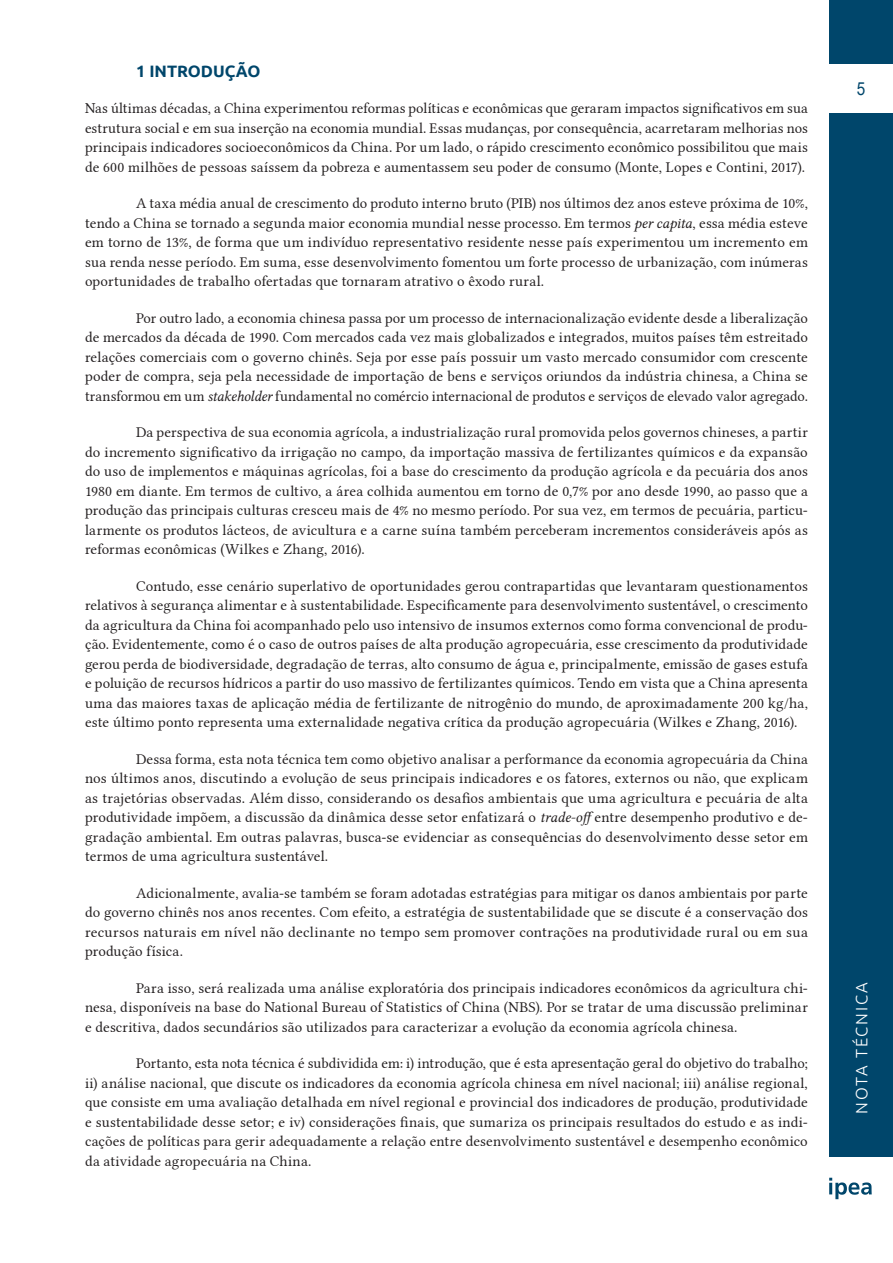
<style>
.page{position:relative;width:893px;height:1263px;background:#fff}
.page>*{position:absolute;margin:0;border:0;box-sizing:border-box;transform-origin:0 0}
.t1{font:18px "Arial";color:#00466b;scale:.85 1}
.t2{font:300 16.5px "Ubuntu";letter-spacing:.11em;color:#fff}
.titulo_1{font:700 16.5px "Ubuntu";color:#00466b}
.texto_com_recuo{font:15px/19.5px "Linux Libertine G";letter-spacing:.01em;color:#231f20;text-align:justify}
.texto_sem_recuo{font:15px/19.5px "Linux Libertine G";letter-spacing:.005em;color:#231f20;text-align:justify}
.s1{font-family:"Linux Libertine GI"}
</style>
<div class="page">
<div style="left:829px;top:113px;width:64px;height:1043px;background:#00466b"></div>
<div style="left:829px;top:0;width:64px;height:64px;background:#00466b"></div>
<svg style="left:829px;top:1178px;width:43px;height:21px"></svg>
<p class="titulo_1" style="left:136px;top:61px;width:126px">1 INTRODUÇÃO</p>
<p class="texto_sem_recuo" style="left:85px;top:98px;width:724px">Nas últimas décadas, a China experimentou reformas políticas e econômicas que geraram impactos significativos em sua estrutura social e em sua inserção na economia mundial. Essas mudanças, por consequência, acarretaram melhorias nos principais indicadores socioeconômicos da China. Por um lado, o rápido crescimento econômico possibilitou que mais de 600 milhões de pessoas saíssem da pobreza e aumentassem seu poder de consumo (Monte, Lopes e Contini, 2017).</p>
<p class="texto_com_recuo" style="left:85px;top:193px;width:724px;text-indent:51px">A taxa média anual de crescimento do produto interno bruto (PIB) nos últimos dez anos esteve próxima de 10%, tendo a China se tornado a segunda maior economia mundial nesse processo. Em termos <span class="s1">per capita</span>, essa média esteve em torno de 13%, de forma que um indivíduo representativo residente nesse país experimentou um incremento em sua renda nesse período. Em suma, esse desenvolvimento fomentou um forte processo de urbanização, com inúmeras oportunidades de trabalho ofertadas que tornaram atrativo o êxodo rural.</p>
<p class="texto_com_recuo" style="left:85px;top:308px;width:724px;text-indent:51px">Por outro lado, a economia chinesa passa por um processo de internacionalização evidente desde a liberalização de mercados da década de 1990. Com mercados cada vez mais globalizados e integrados, muitos países têm estreitado relações comerciais com o governo chinês. Seja por esse país possuir um vasto mercado consumidor com crescente poder de compra, seja pela necessidade de importação de bens e serviços oriundos da indústria chinesa, a China se transformou em um <span class="s1">stakeholder</span> fundamental no comércio internacional de produtos e serviços de elevado valor agregado.</p>
<p class="texto_com_recuo" style="left:85px;top:422px;width:724px;text-indent:51px">Da perspectiva de sua economia agrícola, a industrialização rural promovida pelos governos chineses, a partir do incremento significativo da irrigação no campo, da importação massiva de fertilizantes químicos e da expansão do uso de implementos e máquinas agrícolas, foi a base do crescimento da produção agrícola e da pecuária dos anos 1980 em diante. Em termos de cultivo, a área colhida aumentou em torno de 0,7% por ano desde 1990, ao passo que a produção das principais culturas cresceu mais de 4% no mesmo período. Por sua vez, em termos de pecuária, particu&shy;larmente os produtos lácteos, de avicultura e a carne suína também perceberam incrementos consideráveis após as reformas econômicas (Wilkes e Zhang, 2016).</p>
<p class="texto_com_recuo" style="left:85px;top:576px;width:724px;text-indent:51px">Contudo, esse cenário superlativo de oportunidades gerou contrapartidas que levantaram questionamentos relativos à segurança alimentar e à sustentabilidade. Especificamente para desenvolvimento sustentável, o crescimento da agricultura da China foi acompanhado pelo uso intensivo de insumos externos como forma convencional de produ&shy;ção. Evidentemente, como é o caso de outros países de alta produção agropecuária, esse crescimento da produtividade gerou perda de biodiversidade, degradação de terras, alto consumo de água e, principalmente, emissão de gases estufa e poluição de recursos hídricos a partir do uso massivo de fertilizantes químicos. Tendo em vista que a China apresenta uma das maiores taxas de aplicação média de fertilizante de nitrogênio do mundo, de aproximadamente 200 kg/ha, este último ponto representa uma externalidade negativa crítica da produção agropecuária (Wilkes e Zhang, 2016).</p>
<p class="texto_com_recuo" style="left:85px;top:749px;width:724px;text-indent:51px">Dessa forma, esta nota técnica tem como objetivo analisar a performance da economia agropecuária da China nos últimos anos, discutindo a evolução de seus principais indicadores e os fatores, externos ou não, que explicam as trajetórias observadas. Além disso, considerando os desafios ambientais que uma agricultura e pecuária de alta produtividade impõem, a discussão da dinâmica desse setor enfatizará o <span class="s1">trade-off</span> entre desempenho produtivo e de&shy;gradação ambiental. Em outras palavras, busca-se evidenciar as consequências do desenvolvimento desse setor em termos de uma agricultura sustentável.</p>
<p class="texto_com_recuo" style="left:85px;top:883px;width:724px;text-indent:51px">Adicionalmente, avalia-se também se foram adotadas estratégias para mitigar os danos ambientais por parte do governo chinês nos anos recentes. Com efeito, a estratégia de sustentabilidade que se discute é a conservação dos recursos naturais em nível não declinante no tempo sem promover contrações na produtividade rural ou em sua produção física.</p>
<p class="texto_com_recuo" style="left:85px;top:978px;width:724px;text-indent:51px">Para isso, será realizada uma análise exploratória dos principais indicadores econômicos da agricultura chi&shy;nesa, disponíveis na base do National Bureau of Statistics of China (NBS). Por se tratar de uma discussão preliminar e descritiva, dados secundários são utilizados para caracterizar a evolução da economia agrícola chinesa.</p>
<p class="texto_com_recuo" style="left:85px;top:1054px;width:724px;text-indent:51px">Portanto, esta nota técnica é subdividida em: i) introdução, que é esta apresentação geral do objetivo do trabalho; ii) análise nacional, que discute os indicadores da economia agrícola chinesa em nível nacional; iii) análise regional, que consiste em uma avaliação detalhada em nível regional e provincial dos indicadores de produção, produtividade e sustentabilidade desse setor; e iv) considerações finais, que sumariza os principais resultados do estudo e as indi&shy;cações de políticas para gerir adequadamente a relação entre desenvolvimento sustentável e desempenho econômico da atividade agropecuária na China.</p>
<p class="t1" style="left:857px;top:76px;width:12px">5</p>
<p class="t2" style="left:852px;top:1114px;width:133px;rotate:-90deg">NOTA TÉCNICA</p>
</div>
